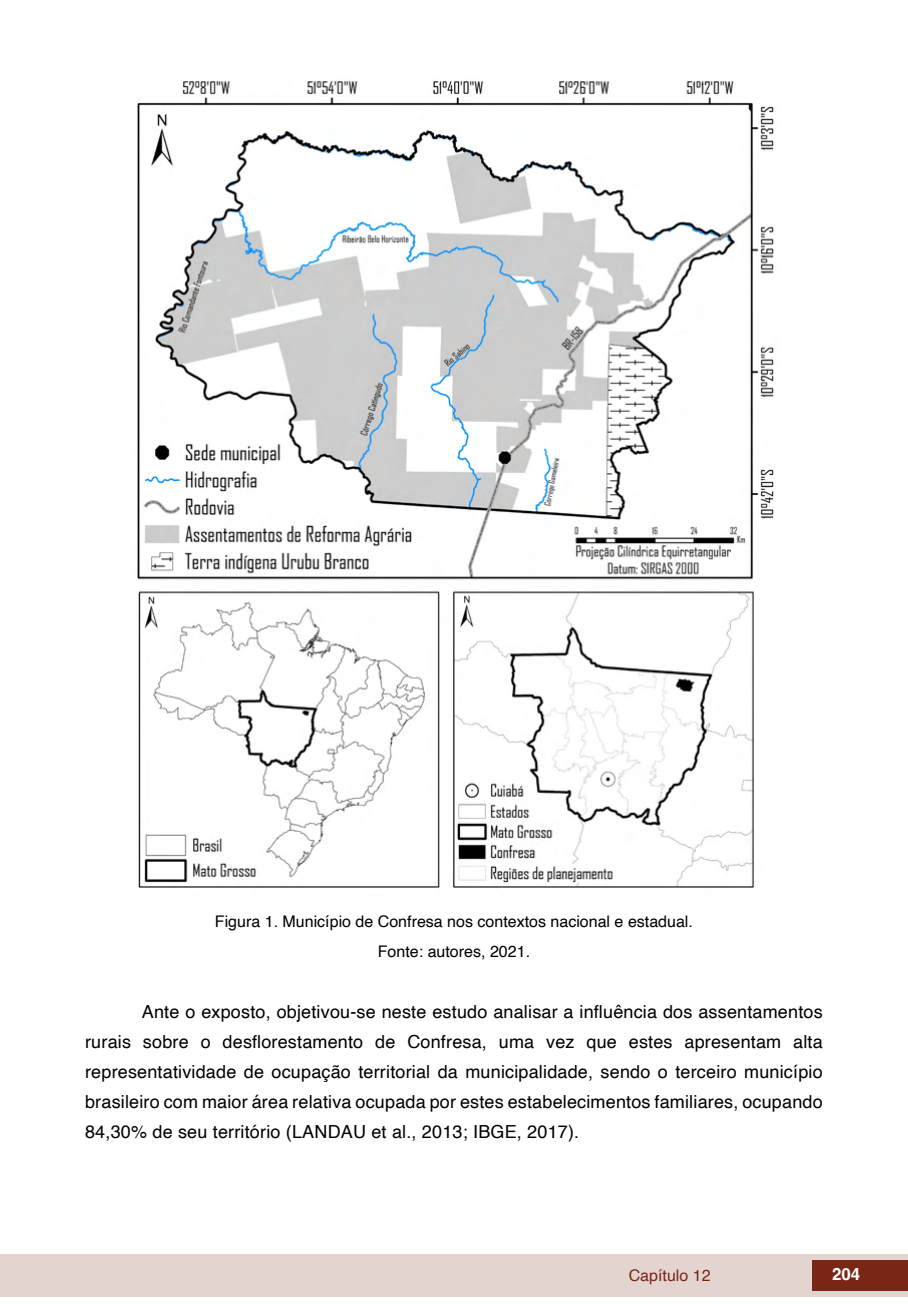
<style>
.page{position:relative;width:908px;height:1304px;background:#fff}
.page>*{position:absolute;margin:0;border:0;box-sizing:border-box;transform-origin:0 0}
.txt{font:18px/30px "Helvetica";letter-spacing:.01em;color:#000;text-align:justify}
.t1{font:700 16.8px "Helvetica";color:#fff}
.imagens_graf_tab{font:16px "Helvetica";color:#000}
.t2{font:16px "Helvetica";color:#7a2616}
</style>
<div class="page">
<div style="left:0;top:1254px;width:906px;height:43px;background:#e4d4d0"></div>
<div style="left:812px;top:1261px;width:95px;height:30px;background:#7a2616"></div>
<img style="left:137px;top:81px;width:637px;height:807px">
<p class="imagens_graf_tab" style="left:215px;top:909px;width:479px">Figura 1. Município de Confresa nos contextos nacional e estadual.</p>
<p class="imagens_graf_tab" style="left:377px;top:939px;width:154px">Fonte: autores, 2021.</p>
<p class="txt" style="left:85px;top:997px;width:738px;text-indent:57px">Ante o exposto, objetivou-se neste estudo analisar a influência dos assentamentos rurais sobre o desflorestamento de Confresa, uma vez que estes apresentam alta representatividade de ocupação territorial da municipalidade, sendo o terceiro município brasileiro com maior área relativa ocupada por estes estabelecimentos familiares, ocupando 84,30% de seu território (LANDAU et al., 2013; IBGE, 2017).</p>
<p class="t2" style="left:628px;top:1263px;width:83px">Capítulo 12</p>
<p class="t1" style="left:831px;top:1264px;width:30px">204</p>
</div>
